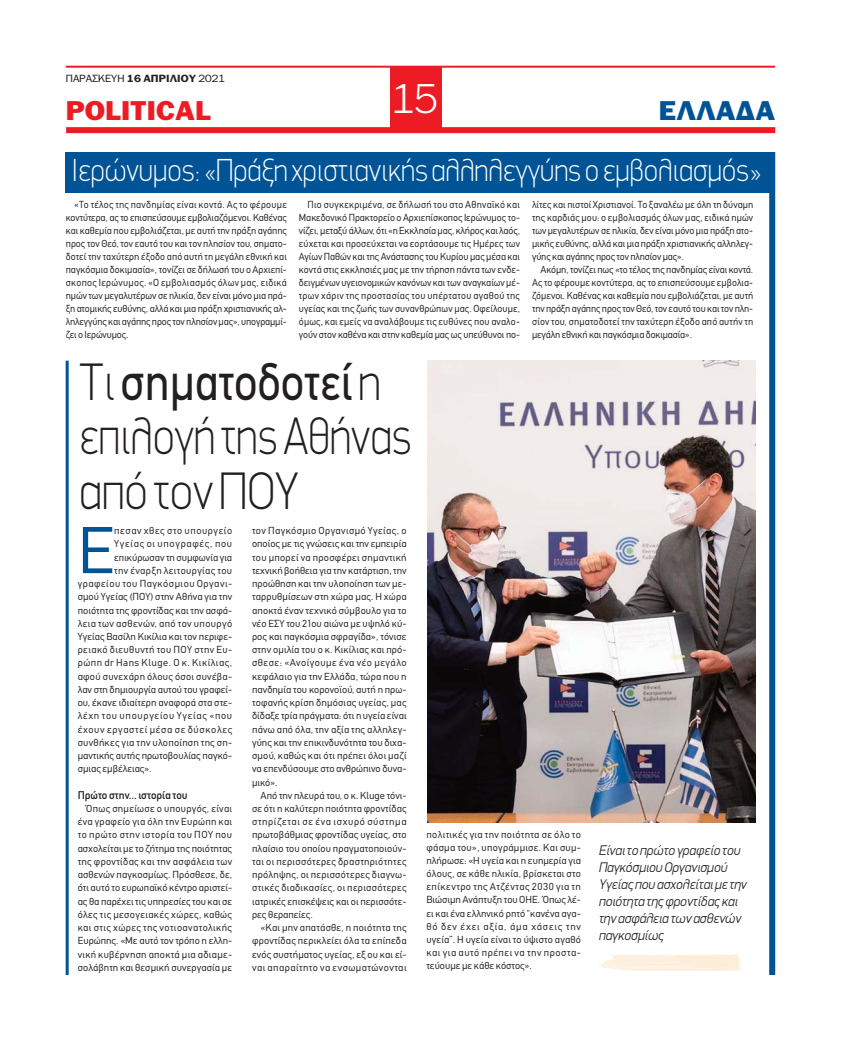
<style>
.page{position:relative;width:841px;height:1039px;background:#fff}
.page>*{position:absolute;margin:0;border:0;box-sizing:border-box;transform-origin:0 0}
.t1{font:64.8px "CF Din";color:#005496}
.t2{font:100 53px/54px "PF Din Display";color:#231f20;scale:.85 1}
.t3{font:53px "PF Din Text";color:#231f20;scale:.9 1}
.t4{font:300 40px "PF Franklin Gothic";color:#fff}
.t5{font:100 32px "PF Din Display";color:#fff;scale:.92 1}
.t6{font:900 26px "PF Franklin Gothic";color:#ed1c24;scale:1.06 1}
.t7{font:900 26px "PF Franklin Gothic";color:#005496;scale:1.06 1}
.t8{font:italic 300 14px/17px "PF Din Display";color:#231f20}
.t9{font:11px "CF Din";color:#231f20}
.t10{font:10px/13.2px "CF Din";letter-spacing:.01em;color:#231f20;text-align:justify}
.t11{font:10px "CF Din";letter-spacing:.04em;color:#231f20}
.t12{font:10px "CF Din";letter-spacing:.05em;color:#231f20}
.t13{font:10px "CF Din";letter-spacing:.045em;color:#231f20}
.t14{font:10px "CF Din";letter-spacing:.07em;color:#231f20}
.t15{font:10px "CF Din";letter-spacing:.06em;color:#231f20}
.t16{font:10px "CF Din";letter-spacing:.035em;color:#231f20}
.t17{font:10px "PF Franklin Gothic";letter-spacing:.01em;color:#231f20;scale:1.1 1}
.t18{font:10px "CF Din";letter-spacing:.055em;color:#231f20}
.t19{font:10px "CF Din";letter-spacing:.065em;color:#231f20}
.s1{font-weight:700}
.s2{font-family:"PF Din Display";font-weight:100}
</style>
<div class="page">
<div style="left:65px;top:152px;width:709px;height:40px;background:#005496"></div>
<svg style="left:768px;top:192px;width:6px;height:783px;fill:#005496"></svg>
<img style="left:427px;top:360px;width:328px;height:463px">
<hr style="left:66px;top:360px;width:3px;height:615px;background:#005496">
<hr style="left:66px;top:66px;width:708px;height:2px;background:#ed1c24">
<div style="left:66px;top:127px;width:708px;height:6px;background:#ed1c24"></div>
<div style="left:390px;top:67px;width:51px;height:64px;background:#ed1c24"></div>
<svg style="left:598px;top:954px;width:143px;height:17px;background:#fdf1e2"></svg>
<p class="t17" style="left:66px;top:73px;width:146px">ΠΑΡΑΣΚΕΥΗ <span class="s1">16 AΠΡΙΛΙΟΥ</span> 2021</p>
<h3 class="t6" style="left:66px;top:101px;width:138px">POLITICAL</h3>
<h3 class="t4" style="left:391px;top:76px;width:48px">15</h3>
<h3 class="t7" style="left:658px;top:102px;width:111px">ΕΛΛΑΔΑ</h3>
<h3 class="t5" style="left:72px;top:151px;width:750px">Ιερώνυμος: «Πράξη χριστιανικής αλληλεγγύης ο εμβολιασμός»</h3>
<p class="t10" style="left:66px;top:199px;width:222px;text-indent:9px">«Το τέλος της πανδημίας είναι κοντά. Ας το φέρουμε κοντύτερα, ας το επισπεύσουμε εμβολιαζόμενοι. Καθένας και καθεμία που εμβολιάζεται, με αυτή την πράξη αγάπης προς τον Θεό, τον εαυτό του και τον πλησίον του, σηματο&shy;δοτεί την ταχύτερη έξοδο από αυτή τη μεγάλη εθνική και παγκόσμια δοκιμασία», τονίζει σε δήλωσή του ο Αρχιεπί&shy;σκοπος Ιερώνυμος. «Ο εμβολιασμός όλων μας, ειδικά ημών των μεγαλυτέρων σε ηλικία, δεν είναι μόνο μια πρά&shy;ξη ατομικής ευθύνης, αλλά και μια πράξη χριστιανικής αλ&shy;ληλεγγύης και αγάπης προς τον πλησίον μας», υπογραμμί&shy;ζει ο Ιερώνυμος.</p>
<p class="t10" style="left:299px;top:199px;width:222px;text-indent:9px">Πιο συγκεκριμένα, σε δήλωσή του στο Αθηναϊκό και Μακεδονικό Πρακτορείο ο Αρχιεπίσκοπος Ιερώνυμος το&shy;νίζει, μεταξύ άλλων, ότι «η Εκκλησία μας, κλήρος και λαός, εύχεται και προσεύχεται να εορτάσουμε τις Ημέρες των Αγίων Παθών και της Ανάστασης του Κυρίου μας μέσα και κοντά στις εκκλησιές μας με την τήρηση πάντα των ενδε&shy;δειγμένων υγειονομικών κανόνων και των αναγκαίων μέ&shy;τρων χάριν της προστασίας του υπέρτατου αγαθού της υγείας και της ζωής των συνανθρώπων μας. Οφείλουμε, όμως, και εμείς να αναλάβουμε τις ευθύνες που αναλο&shy;γούν στον καθένα και στην καθεμία μας ως υπεύθυνοι πο-</p>
<p class="t10" style="left:531px;top:199px;width:222px">λίτες και πιστοί Χριστιανοί. Το ξαναλέω με όλη τη δύναμη της καρδιάς μου: ο εμβολιασμός όλων μας, ειδικά ημών των μεγαλυτέρων σε ηλικία, δεν είναι μόνο μια πράξη ατο&shy;μικής ευθύνης, αλλά και μια πράξη χριστιανικής αλληλεγ&shy;γύης και αγάπης προς τον πλησίον μας».</p>
<p class="t10" style="left:531px;top:264px;width:222px;text-indent:9px">Ακόμη, τονίζει πως «το τέλος της πανδημίας είναι κοντά.<br>Ας το φέρουμε κοντύτερα, ας το επισπεύσουμε εμβολια&shy;ζόμενοι. Καθένας και καθεμία που εμβολιάζεται, με αυτή την πράξη αγάπης προς τον Θεό, τον εαυτό του και τον πλη&shy;σίον του, σηματοδοτεί την ταχύτερη έξοδο από αυτήν τη μεγάλη εθνική και παγκόσμια δοκιμασία».</p>
<h2 class="t3" style="left:79px;top:351px;width:336px"><span class="s2">Τι</span> σηματοδοτεί <span class="s2">η</span></h2>
<h2 class="t2" style="left:79px;top:409px;width:392px">επιλογή της Αθήνας από τον ΠΟΥ</h2>
<h1 class="t1" style="left:78px;top:526px;width:38px">E</h1>
<p class="t18" style="left:114px;top:527px;width:119px">πεσαν χθες στο υπουργείο</p>
<p class="t19" style="left:114px;top:540px;width:119px">Υγείας οι υπογραφές, που</p>
<p class="t10" style="left:114px;top:551px;width:119px">επικύρωσαν τη συμφωνία για</p>
<p class="t16" style="left:114px;top:566px;width:119px">την έναρξη λειτουργίας του</p>
<p class="t12" style="left:78px;top:579px;width:156px">γραφείου του Παγκόσμιου Οργανι-</p>
<p class="t10" style="left:78px;top:591px;width:156px">σμού Υγείας (ΠΟΥ) στην Αθήνα για την</p>
<p class="t10" style="left:78px;top:604px;width:156px">ποιότητα της φροντίδας και την ασφά-</p>
<p class="t11" style="left:78px;top:619px;width:156px">λεια των ασθενών, από τον υπουργό</p>
<p class="t10" style="left:78px;top:631px;width:156px">Υγείας Βασίλη Κικίλια και τον περιφε-</p>
<p class="t11" style="left:78px;top:646px;width:156px">ρειακό διευθυντή του ΠΟΥ στην Ευ-</p>
<p class="t13" style="left:78px;top:659px;width:156px">ρώπη dr Hans Kluge. Ο κ. Κικίλιας,</p>
<p class="t10" style="left:78px;top:670px;width:156px">αφού συνεχάρη όλους όσοι συνέβα-</p>
<p class="t10" style="left:78px;top:684px;width:156px">λαν στη δημιουργία αυτού του γραφεί-</p>
<p class="t10" style="left:78px;top:697px;width:156px">ου, έκανε ιδιαίτερη αναφορά στα στε-</p>
<p class="t14" style="left:78px;top:712px;width:156px">λέχη του υπουργείου Υγείας «που</p>
<p class="t15" style="left:78px;top:725px;width:156px">έχουν εργαστεί μέσα σε δύσκολες</p>
<p class="t10" style="left:78px;top:736px;width:156px">συνθήκες για την υλοποίηση της ση-</p>
<p class="t10" style="left:78px;top:750px;width:156px">μαντικής αυτής πρωτοβουλίας παγκό-</p>
<p class="t10" style="left:78px;top:763px;width:75px">σμιας εμβέλειας».</p>
<p class="t9" style="left:78px;top:788px;width:111px">Πρώτο στην... ιστορία του</p>
<p class="t10" style="left:78px;top:803px;width:156px;text-indent:9px">Όπως σημείωσε ο υπουργός, είναι ένα γραφείο για όλη την Ευρώπη και το πρώτο στην ιστορία του ΠΟΥ που ασχολείται με το ζήτημα της ποιότητας της φροντίδας και την ασφάλεια των ασθενών παγκοσμίως. Πρόσθεσε, δε, ότι αυτό το ευρωπαϊκό κέντρο αριστεί&shy;ας θα παρέχει τις υπηρεσίες του και σε όλες τις μεσογειακές χώρες, καθώς και στις χώρες της νοτιοανατολικής Ευρώπης. «Με αυτό τον τρόπο η ελλη&shy;νική κυβέρνηση αποκτά μια αδιαμε&shy;σολάβητη και θεσμική συνεργασία με</p>
<p class="t10" style="left:252px;top:525px;width:156px">τον Παγκόσμιο Οργανισμό Υγείας, ο οποίος με τις γνώσεις και την εμπειρία του μπορεί να προσφέρει σημαντική τεχνική βοήθεια για την κατάρτιση, την προώθηση και την υλοποίηση των με&shy;ταρρυθμίσεων στη χώρα μας. Η χώρα αποκτά έναν τεχνικό σύμβουλο για το νέο ΕΣΥ του 21ου αιώνα με υψηλό κύ&shy;ρος και παγκόσμια σφραγίδα», τόνισε στην ομιλία του ο κ. Κικίλιας και πρό&shy;σθεσε: «Ανοίγουμε ένα νέο μεγάλο κεφάλαιο για την Ελλάδα, τώρα που η πανδημία του κορονοϊού, αυτή η πρω&shy;τοφανής κρίση δημόσιας υγείας, μας δίδαξε τρία πράγματα: ότι η υγεία είναι πάνω από όλα, την αξία της αλληλεγ&shy;γύης και την επικινδυνότητα του διχα&shy;σμού, καθώς και ότι πρέπει όλοι μαζί να επενδύσουμε στο ανθρώπινο δυνα&shy;μικό».</p>
<p class="t10" style="left:252px;top:789px;width:156px;text-indent:9px">Από την πλευρά του, ο κ. Kluge τόνι&shy;σε ότι η καλύτερη ποιότητα φροντίδας στηρίζεται σε ένα ισχυρό σύστημα πρωτοβάθμιας φροντίδας υγείας, στο πλαίσιο του οποίου πραγματοποιούν&shy;ται οι περισσότερες δραστηριότητες πρόληψης, οι περισσότερες διαγνω&shy;στικές διαδικασίες, οι περισσότερες ιατρικές επισκέψεις και οι περισσότε&shy;ρες θεραπείες.</p>
<p class="t10" style="left:252px;top:922px;width:156px;text-indent:9px">«Και μην απατάσθε, η ποιότητα της φροντίδας περικλείει όλα τα επίπεδα ενός συστήματος υγείας, εξ ου και εί&shy;ναι απαραίτητο να ενσωματώνονται</p>
<p class="t10" style="left:426px;top:829px;width:156px">πολιτικές για την ποιότητα σε όλο το φάσμα του», υπογράμμισε. Και συμ&shy;πλήρωσε: «Η υγεία και η ευημερία για όλους, σε κάθε ηλικία, βρίσκεται στο επίκεντρο της Ατζέντας 2030 για τη Βιώσιμη Ανάπτυξη του ΟΗΕ. Όπως λέ&shy;ει και ένα ελληνικό ρητό “κανένα αγα&shy;θό δεν έχει αξία, άμα χάσεις την υγεία”. Η υγεία είναι το ύψιστο αγαθό και για αυτό πρέπει να την προστα&shy;τεύουμε με κάθε κόστος».</p>
<h3 class="t8" style="left:598px;top:841px;width:149px">Είναι το πρώτο γραφείο του<br>Παγκόσμιου Οργανισμού<br>Υγείας που ασχολείται με την ποιότητα της φροντίδας και την ασφάλεια των ασθενών παγκοσμίως</h3>
</div>
